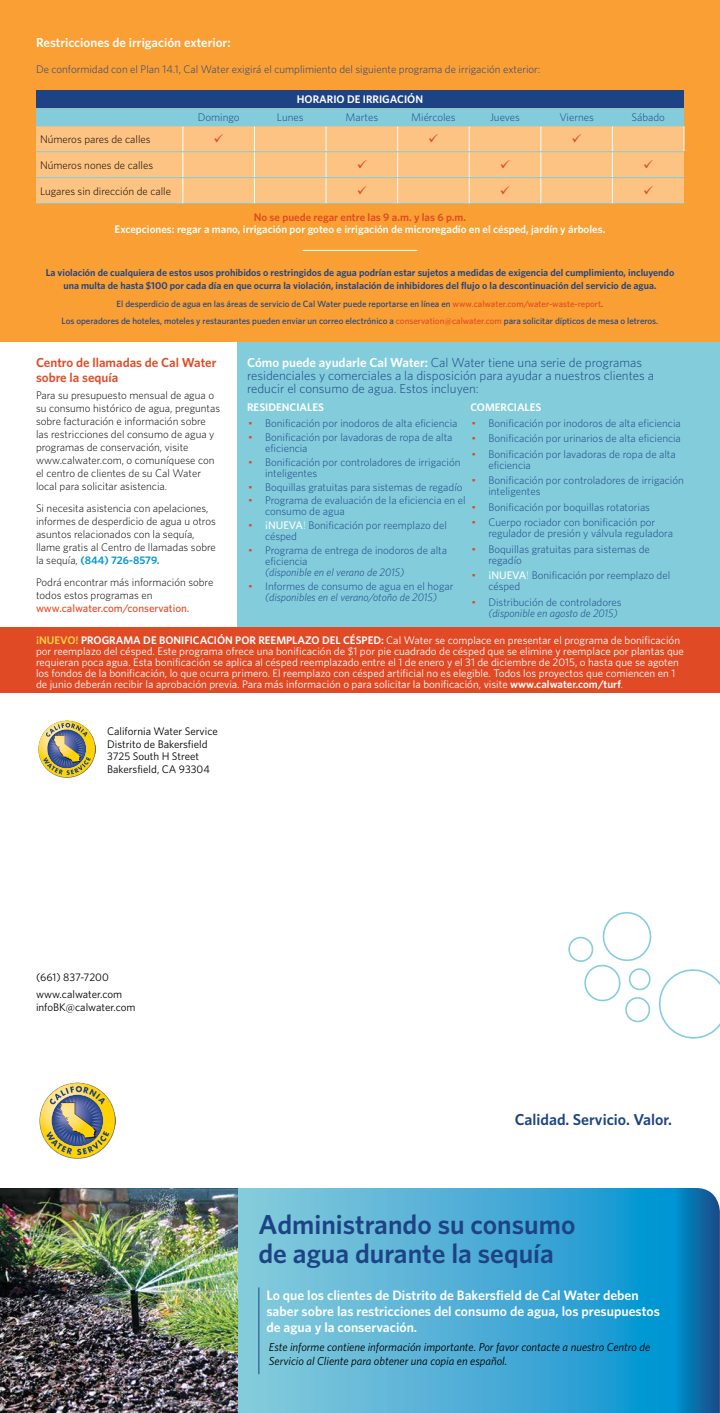
<style>
.page{position:relative;width:720px;height:1413px;background:#fff}
.page>*{position:absolute;margin:0;border:0;box-sizing:border-box;transform-origin:0 0}
.t1{font:600 27.4px/29.5px "Whitney";color:#1d4384}
.t2{font:600 15.8px "Whitney";color:#1d4384}
.t3{font:600 13.7px/15.7px "Whitney";color:#fff}
.t4{font:300 13px/13px "Whitney";color:#1d4384}
.t5{font:600 13px/14.9px "Whitney";color:#e04a25}
.t6{font:600 13px "Whitney";color:#fff}
.t7{font:italic 11.6px/13.7px "Whitney";color:#000}
.t8{font:300 11px/15.5px "Whitney";color:#1d4384}
.t9{font:11px/11px "Whitney";color:#fff}
.t10{font:300 11px/13px "Whitney";color:#000}
.t11{font:11px/12.7px "Whitney";color:#000}
.t12{font:600 11px "Whitney";color:#fff}
.t13{font:italic 300 11px "Whitney";color:#1d4384}
.t14{font:600 11px "Whitney";color:#e04a25}
.t15{font:500 11px "Whitney";color:#e04a25}
.t16{font:600 10px/13px "Whitney";color:#1d4384;text-align:center}
.t17{font:500 9px/17.5px "Whitney";color:#1d4384;text-align:center}
.s1{color:#e04a25}
.s2{font-weight:600;color:#0095d4}
.s3{font-weight:600;color:#fff}
.s4{font-weight:400;font-size:24px;color:#e04a25}
.s5{font-weight:500;color:#fff}
.s6{color:#fff}
.s7{font-style:italic}
.s8{font-weight:600;color:#f6d046}
.s9{font-weight:600}
.s10{font-weight:300}
</style>
<div class="page">
<img style="left:38px;top:720px;width:58px;height:58px">
<svg style="left:39px;top:721px;width:56px;height:56px"></svg>
<svg style="left:568px;top:912px;width:152px;height:127px"></svg>
<div style="left:238px;top:335px;width:482px;height:316px;background:#83ccdc"></div>
<div style="left:0;top:628px;width:720px;height:65px;background:#e04a25"></div>
<div style="left:0;top:0;width:720px;height:342px;background:#f99f34"></div>
<hr style="left:302px;top:250px;width:116px;height:1px;background:#fff">
<div style="left:36px;top:91px;width:648px;height:17px;background:#1d4384"></div>
<hr style="left:36px;top:203px;width:147px;height:1px;background:#83ccdc">
<hr style="left:183px;top:203px;width:71px;height:1px;background:#83ccdc">
<hr style="left:254px;top:203px;width:72px;height:1px;background:#83ccdc">
<hr style="left:326px;top:203px;width:72px;height:1px;background:#83ccdc">
<hr style="left:398px;top:203px;width:71px;height:1px;background:#83ccdc">
<hr style="left:469px;top:203px;width:72px;height:1px;background:#83ccdc">
<hr style="left:541px;top:203px;width:71px;height:1px;background:#83ccdc">
<hr style="left:612px;top:203px;width:72px;height:1px;background:#83ccdc">
<svg style="left:238px;top:1188px;width:482px;height:225px;background:#46a9d2"></svg>
<img style="left:70px;top:1115px;width:46px;height:44px">
<img style="left:40px;top:1083px;width:75px;height:75px">
<hr style="left:259px;top:1287px;width:1px;height:87px;background:#1d4384">
<img style="left:0;top:1188px;width:238px;height:225px">
<svg style="left:36px;top:108px;width:649px;height:95px;background:#e3c595"></svg>
<p class="t6" style="left:36px;top:34px;width:196px">Restricciones de irrigación exterior:</p>
<p class="t8" style="left:36px;top:61px;width:506px">De conformidad con el Plan 14.1, Cal Water exigirá el cumplimiento del siguiente programa de irrigación exterior:</p>
<p class="t12" style="left:297px;top:92px;width:128px">HORARIO DE IRRIGACIÓN</p>
<p class="t10" style="left:40px;top:133px;width:112px">Números pares de calles</p>
<p class="t10" style="left:40px;top:158px;width:115px">Números nones de calles</p>
<p class="t10" style="left:40px;top:184px;width:133px">Lugares sin dirección de calle</p>
<p class="t8" style="left:198px;top:109px;width:43px">Domingo</p>
<p class="t8" style="left:277px;top:109px;width:28px">Lunes</p>
<p class="t8" style="left:346px;top:109px;width:34px">Martes</p>
<p class="t8" style="left:411px;top:109px;width:46px">Miércoles</p>
<p class="t8" style="left:490px;top:109px;width:31px">Jueves</p>
<p class="t8" style="left:559px;top:109px;width:36px">Viernes</p>
<p class="t8" style="left:631px;top:109px;width:35px">Sábado</p>
<p class="t14" style="left:254px;top:209px;width:214px">No se puede regar entre las 9 a.m. y las 6 p.m.</p>
<p class="t12" style="left:115px;top:222px;width:492px">Excepciones: regar a mano, irrigación por goteo e irrigación de microregadío en el césped, jardín y árboles.</p>
<p class="t16" style="left:46px;top:266px;width:630px">La violación de cualquiera de estos usos prohibidos o restringidos de agua podrían estar sujetos a medidas de exigencia del cumplimiento, incluyendo una multa de hasta $100 por cada día en que ocurra la violación, instalación de inhibidores del flujo o la descontinuación del servicio de agua.</p>
<p class="t17" style="left:62px;top:295px;width:598px">El desperdicio de agua en las áreas de servicio de Cal Water puede reportarse en línea en <span class="s1">www.calwater.com/water-waste-report</span>.<br>Los operadores de hoteles, moteles y restaurantes pueden enviar un correo electrónico a <span class="s1">conservation@calwater.com</span> para solicitar dípticos de mesa o letreros.</p>
<p class="t5" style="left:36px;top:354px;width:182px">Centro de llamadas de Cal Water sobre la sequía</p>
<p class="t10" style="left:36px;top:388px;width:186px">Para su presupuesto mensual de agua o su consumo histórico de agua, preguntas sobre facturación e información sobre las restricciones del consumo de agua y programas de conservación, visite www.calwater.com, o comuníquese con el centro de clientes de su Cal Water local para solicitar asistencia.</p>
<p class="t10" style="left:36px;top:501px;width:181px">Si necesita asistencia con apelaciones, informes de desperdicio de agua u otros asuntos relacionados con la sequía, llame gratis al Centro de llamadas sobre la sequía, <span class="s2">(844) 726-8579.</span></p>
<p class="t10" style="left:36px;top:575px;width:179px">Podrá encontrar más información sobre todos estos programas en</p>
<p class="t15" style="left:36px;top:601px;width:155px">www.calwater.com/conservation.</p>
<p class="t4" style="left:247px;top:355px;width:408px"><span class="s3">Cómo puede ayudarle Cal Water:</span> Cal Water tiene una serie de programas residenciales y comerciales a la disposición para ayudar a nuestros clientes a reducir el consumo de agua. Estos incluyen:</p>
<p class="t8" style="left:247px;top:399px;width:212px"><span class="s3">RESIDENCIALES<br></span><span class="s4">·</span> Bonificación por inodoros de alta eficiencia</p>
<p class="t8" style="left:265px;top:431px;width:189px;line-height:11px;text-indent:-18px"><span class="s4">·</span> Bonificación por lavadoras de ropa de alta eficiencia</p>
<p class="t8" style="left:265px;top:456px;width:197px;line-height:11px;text-indent:-18px"><span class="s4">·</span> Bonificación por controladores de irrigación inteligentes</p>
<p class="t8" style="left:247px;top:479px;width:220px;line-height:13.9px"><span class="s4">·</span> Boquillas gratuitas para sistemas de regadío <span class="s4">·</span> Programa de evaluación de la eficiencia en el</p>
<p class="t8" style="left:247px;top:504px;width:201px;line-height:13.9px;text-indent:18px">consumo de agua<br><span class="s4">·</span> <span class="s5">¡NUEVA</span><span class="s6">!</span> Bonificación por reemplazo del</p>
<p class="t8" style="left:247px;top:529px;width:202px;line-height:13.9px;text-indent:18px">césped<br><span class="s4">·</span> Programa de entrega de inodoros de alta</p>
<p class="t8" style="left:265px;top:553px;width:44px">eficiencia</p>
<p class="t8" style="left:247px;top:565px;width:208px;line-height:13.9px;text-indent:18px"><span class="s7">(disponible en el verano de 2015)<br></span><span class="s4">·</span> Informes de consumo de agua en el hogar</p>
<p class="t13" style="left:265px;top:590px;width:173px">(disponibles en el verano/otoño de 2015)</p>
<p class="t8" style="left:470px;top:399px;width:212px"><span class="s3">COMERCIALES<br></span><span class="s4">·</span> Bonificación por inodoros de alta eficiencia <span class="s4">·</span> Bonificación por urinarios de alta eficiencia <span class="s4">·</span> Bonificación por lavadoras de ropa de alta</p>
<p class="t8" style="left:470px;top:457px;width:215px;text-indent:18px">eficiencia<br><span class="s4">·</span> Bonificación por controladores de irrigación</p>
<p class="t8" style="left:470px;top:483px;width:186px;text-indent:18px">inteligentes<br><span class="s4">·</span> Bonificación por boquillas rotatorias <span class="s4">·</span> Cuerpo rociador con bonificación por</p>
<p class="t8" style="left:470px;top:525px;width:204px;text-indent:18px">regulador de presión y válvula reguladora <span class="s4">·</span> Boquillas gratuitas para sistemas de</p>
<p class="t8" style="left:470px;top:552px;width:201px;text-indent:18px">regadío<br><span class="s4">·</span> <span class="s5">¡NUEVA</span><span class="s6">!</span> Bonificación por reemplazo del</p>
<p class="t8" style="left:470px;top:578px;width:153px;text-indent:18px">césped<br><span class="s4">·</span> Distribución de controladores</p>
<p class="t13" style="left:488px;top:606px;width:131px">(disponible en agosto de 2015)</p>
<p class="t9" style="left:36px;top:634px;width:649px"><span class="s8">¡NUEVO!</span> <span class="s9">PROGRAMA DE BONIFICACIÓN POR REEMPLAZO DEL CÉSPED:</span> Cal Water se complace en presentar el programa de bonificación por reemplazo del césped. Este programa ofrece una bonificación de $1 por pie cuadrado de césped que se elimine y reemplace por plantas que requieran poca agua. Esta bonificación se aplica al césped reemplazado entre el 1 de enero y el 31 de diciembre de 2015, o hasta que se agoten los fondos de la bonificación, lo que ocurra primero. El reemplazo con césped artificial no es elegible. Todos los proyectos que comiencen en 1 de junio deberán recibir la aprobación previa. Para más información o para solicitar la bonificación, visite <span class="s9">www.calwater.com/turf</span><span class="s10">.</span></p>
<p class="t11" style="left:107px;top:725px;width:112px">California Water Service<br>Distrito de Bakersfield<br>3725 South H Street<br>Bakersfield, CA 93304</p>
<p class="t11" style="left:36px;top:969px;width:88px;line-height:17.1px">(661) 837-7200 www.calwater.com</p>
<p class="t11" style="left:36px;top:1001px;width:101px">infoBK@calwater.com</p>
<h2 class="t2" style="left:515px;top:1109px;width:159px">Calidad. Servicio. Valor.</h2>
<h1 class="t1" style="left:259px;top:1209px;width:318px">Administrando su consumo de agua durante la sequía</h1>
<p class="t3" style="left:266px;top:1288px;width:395px">Lo que los clientes de Distrito de Bakersfield de Cal Water deben saber sobre las restricciones del consumo de agua, los presupuestos de agua y la conservación.</p>
<p class="t7" style="left:269px;top:1340px;width:383px">Este informe contiene información importante. Por favor contacte a nuestro Centro de<br>Servicio al Cliente para obtener una copia en español.</p>
</div>
